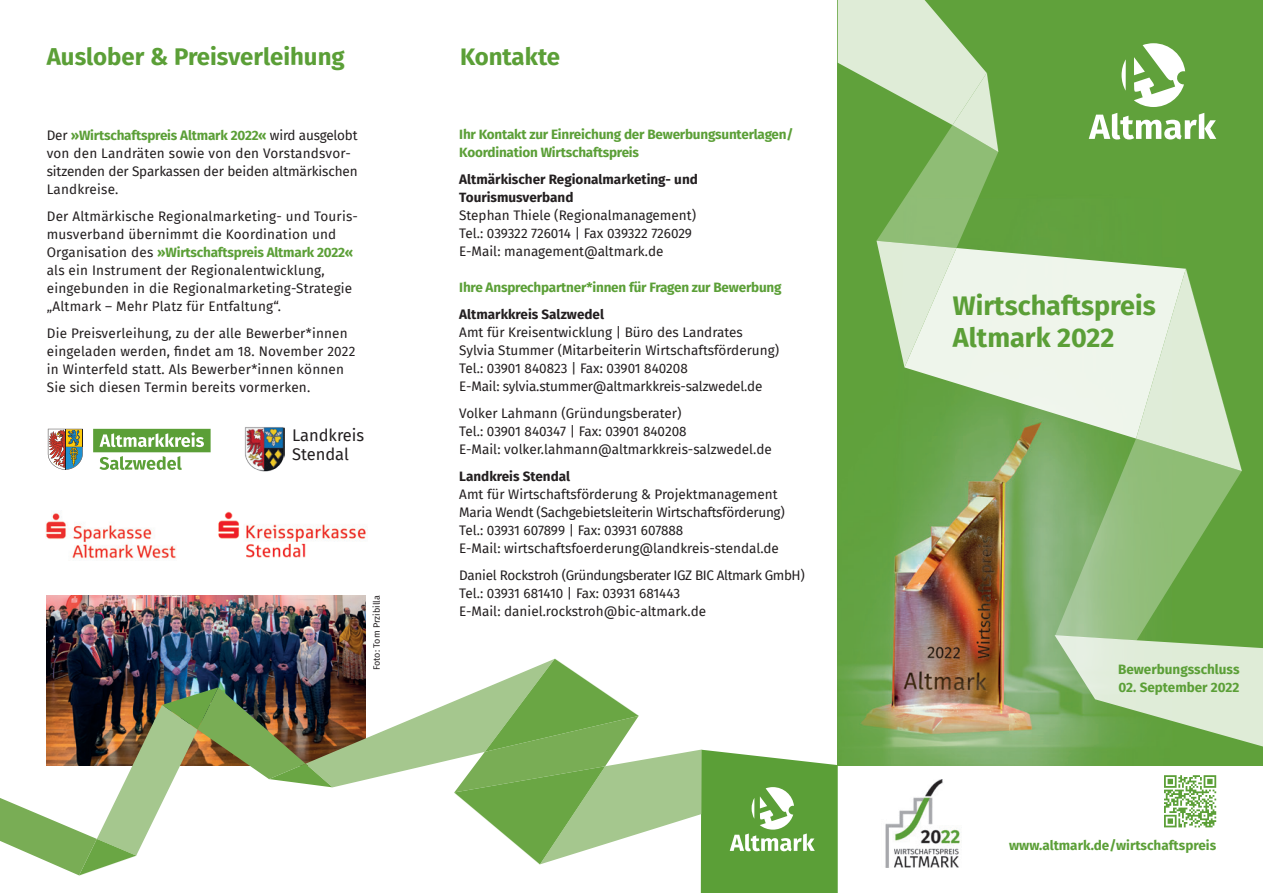
<style>
.page{position:relative;width:1263px;height:893px;background:#fff}
.page>*{position:absolute;margin:0;border:0;box-sizing:border-box;transform-origin:0 0}
.t1{font:700 27px/32px "Fira Sans";color:#5b9f37}
.t2{font:700 24px "Fira Sans";color:#5b9f37}
.t3{font:16.5px/18.8px "Fira Sans";color:#231f20}
.t4{font:13.5px/18px "Fira Sans";color:#231f20}
.t5{font:700 13.5px/18px "Fira Sans";letter-spacing:-.015em;color:#5b9f37}
.t6{font:13.5px/18px "Fira Sans";letter-spacing:-.02em;color:#231f20}
.t7{font:700 13.5px/18px "Fira Sans";color:#231f20}
.t8{font:9px "Fira Sans";color:#231f20}
.s1{font-weight:700;color:#5b9f37}
</style>
<div class="page">
<img style="left:47px;top:595px;width:319px;height:64px">
<img style="left:838px;top:0;width:425px;height:765px">
<img style="left:45px;top:512px;width:131px;height:47px">
<svg style="left:1089px;top:43px;width:127px;height:96px"></svg>
<svg style="left:876px;top:241px;width:366px;height:230px;background:#97bf80"></svg>
<svg style="left:838px;top:0;width:160px;height:367px;background:#a1c78b"></svg>
<svg style="left:1054px;top:269px;width:209px;height:481px;background:#a4c891"></svg>
<img style="left:885px;top:779px;width:75px;height:88px">
<svg style="left:93px;top:429px;width:118px;height:41px"></svg>
<svg style="left:48px;top:429px;width:35px;height:41px"></svg>
<img style="left:245px;top:427px;width:39px;height:44px">
<svg style="left:1164px;top:775px;width:52px;height:52px"></svg>
<svg style="left:0;top:659px;width:838px;height:234px"></svg>
<img style="left:218px;top:511px;width:21px;height:28px">
<img style="left:246px;top:524px;width:120px;height:18px">
<img style="left:246px;top:543px;width:60px;height:15px">
<h2 class="t2" style="left:47px;top:36px;width:299px">Auslober &amp; Preisverleihung</h2>
<h2 class="t2" style="left:460px;top:36px;width:102px">Kontakte</h2>
<p class="t4" style="left:47px;top:126px;width:312px">Der <span class="s1">»Wirtschaftspreis Altmark 2022«</span> wird ausgelobt von den Landräten sowie von den Vorstandsvor&shy;sitzenden der Sparkassen der beiden altmärkischen Landkreise.</p>
<p class="t4" style="left:47px;top:207px;width:313px">Der Altmärkische Regionalmarketing- und Touris&shy;musverband übernimmt die Koordination und Organisation des <span class="s1">»Wirtschaftspreis Altmark 2022« </span>als ein Instrument der Regionalentwicklung, eingebunden in die Regionalmarketing-Strategie „Altmark – Mehr Platz für Entfaltung“.</p>
<p class="t4" style="left:47px;top:324px;width:310px">Die Preisverleihung, zu der alle Bewerber*innen eingeladen werden, findet am 18. November 2022 in Winterfeld statt. Als Bewerber*innen können Sie sich diesen Termin bereits vormerken.</p>
<p class="t3" style="left:292px;top:425px;width:74px">Landkreis<br>Stendal</p>
<p class="t8" style="left:370px;top:670px;width:76px;rotate:-90deg">Foto: Tom Przibilla</p>
<p class="t5" style="left:459px;top:124px;width:336px">Ihr Kontakt zur Einreichung der Bewerbungsunterlagen/<br>Koordination Wirtschaftspreis</p>
<p class="t7" style="left:459px;top:169px;width:240px">Altmärkischer Regionalmarketing- und<br>Tourismusverband</p>
<p class="t4" style="left:459px;top:206px;width:238px">Stephan Thiele (Regionalmanagement)<br>Tel.: 039322 726014 | Fax 039322 726029<br>E-Mail: management@altmark.de</p>
<p class="t5" style="left:459px;top:277px;width:324px">Ihre Ansprechpartner*innen für Fragen zur Bewerbung</p>
<p class="t7" style="left:459px;top:304px;width:146px">Altmarkkreis Salzwedel</p>
<p class="t4" style="left:459px;top:323px;width:321px">Amt für Kreisentwicklung | Büro des Landrates Sylvia Stummer (Mitarbeiterin Wirtschaftsförderung)<br>Tel.: 03901 840823 | Fax: 03901 840208<br>E-Mail: sylvia.stummer@altmarkkreis-salzwedel.de</p>
<p class="t4" style="left:459px;top:404px;width:314px">Volker Lahmann (Gründungsberater)<br>Tel.: 03901 840347 | Fax: 03901 840208<br>E-Mail: volker.lahmann@altmarkkreis-salzwedel.de</p>
<p class="t7" style="left:459px;top:466px;width:112px">Landkreis Stendal</p>
<p class="t4" style="left:459px;top:485px;width:327px">Amt für Wirtschaftsförderung &amp; Projektmanagement Maria Wendt (Sachgebietsleiterin Wirtschaftsförderung)<br>Tel.: 03931 607899 | Fax: 03931 607888<br>E-Mail: wirtschaftsfoerderung@landkreis-stendal.de</p>
<p class="t6" style="left:459px;top:566px;width:347px">Daniel Rockstroh (Gründungsberater IGZ BIC Altmark GmbH)<br>Tel.: 03931 681410 | Fax: 03931 681443<br>E-Mail: daniel.rockstroh@bic-altmark.de</p>
<h1 class="t1" style="left:953px;top:288px;width:204px">Wirtschaftspreis<br>Altmark 2022</h1>
<p class="t5" style="left:1118px;top:659px;width:123px">Bewerbungsschluss</p>
<p class="t5" style="left:1118px;top:677px;width:123px">02. September 2022</p>
<p class="t5" style="left:1009px;top:836px;width:209px">www.altmark.de/wirtschaftspreis</p>
</div>
